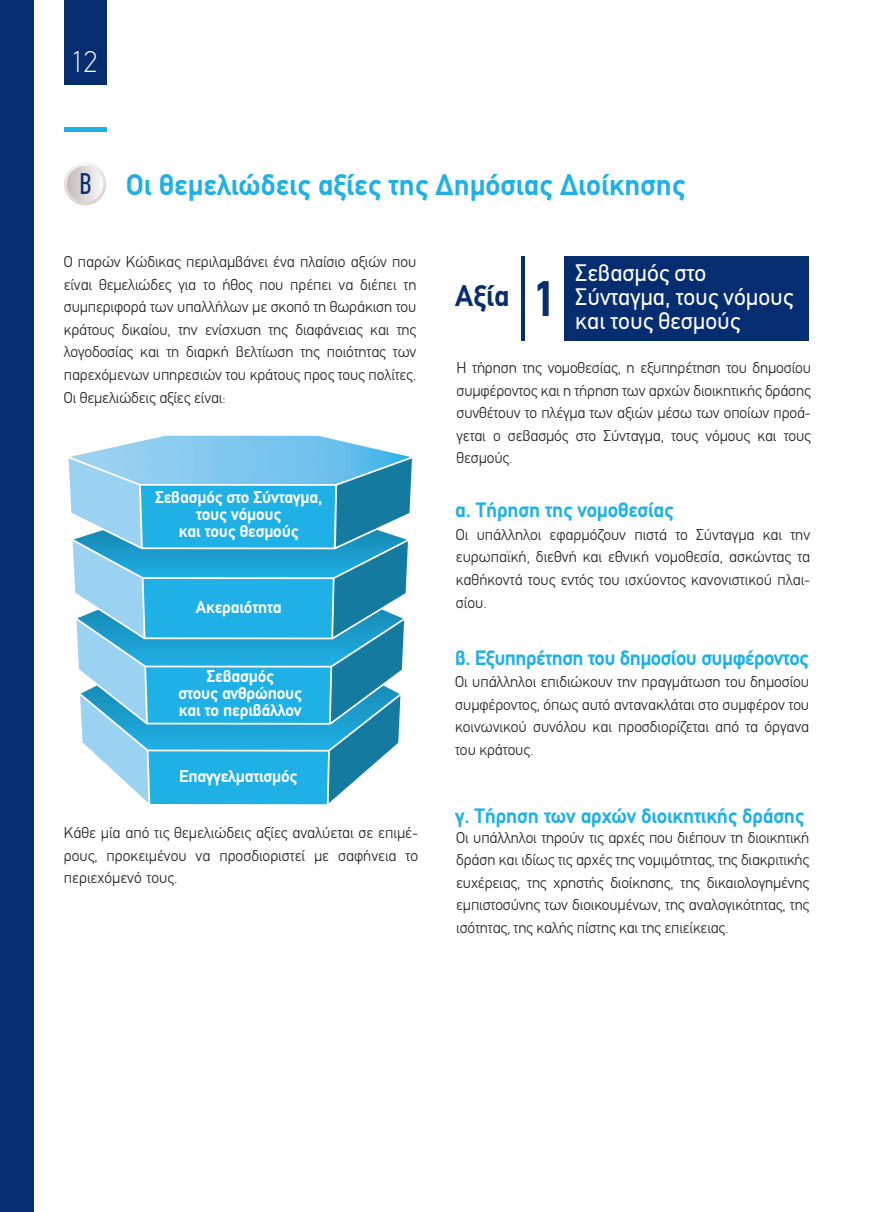
<style>
.page{position:relative;width:872px;height:1212px;background:#fff}
.page>*{position:absolute;margin:0;border:0;box-sizing:border-box;transform-origin:0 0}
.t1{font:700 50.25px "PF Din Text";color:#052d6f}
.t2{font:700 30px "PF Din Text";color:#1fb0e6}
.t3{font:700 30px "PF Din Text";color:#052d6f}
.t4{font:100 30px "PF Din Text";color:#fff}
.t5{font:30px "PF Din Text Compressed";color:#052d6f}
.t6{font:24px/24px "PF Din Text";color:#fff}
.t7{font:700 21px "PF Din Text";letter-spacing:-.01em;color:#1fb0e6}
.t8{font:700 17.25px/17.1px "PF Din Text";letter-spacing:-.01em;color:#fff;text-align:center}
.t9{font:300 15.75px/22.6px "PF Din Text";color:#231f20;text-align:justify}
</style>
<div class="page">
<div style="left:564px;top:256px;width:244px;height:85px;background:#052d6f"></div>
<hr style="left:521px;top:256px;width:3px;height:85px;background:#052d6f">
<div style="left:0;top:0;width:34px;height:1212px;background:#052d6f"></div>
<hr style="left:64px;top:128px;width:42px;height:4px;background:#1fb0e6">
<svg style="left:64px;top:163px;width:42px;height:42px"></svg>
<div style="left:67px;top:166px;width:36px;height:36px;background:linear-gradient(to right,#c2b9b8,#f8f7f6);border-radius:18px"></div>
<svg style="left:68px;top:435px;width:344px;height:369px;background:#56b9df"></svg>
<div style="left:64px;top:0;width:42px;height:85px;background:#052d6f"></div>
<h2 class="t4" style="left:71px;top:49px;width:27px">12</h2>
<h2 class="t5" style="left:80px;top:172px;width:14px">Β</h2>
<h2 class="t2" style="left:126px;top:172px;width:560px">Οι θεμελιώδεις αξίες της Δημόσιας Διοίκησης</h2>
<p class="t9" style="left:64px;top:252px;width:354px">Ο παρών Κώδικας περιλαμβάνει ένα πλαίσιο αξιών που είναι θεμελιώδες για το ήθος που πρέπει να διέπει τη συμπεριφορά των υπαλλήλων με σκοπό τη θωράκιση του κράτους δικαίου, την ενίσχυση της διαφάνειας και της λογοδοσίας και τη διαρκή βελτίωση της ποιότητας των παρεχόμενων υπηρεσιών του κράτους προς τους πολίτες.<br>Οι θεμελιώδεις αξίες είναι:</p>
<p class="t8" style="left:155px;top:490px;width:169px">Σεβασμός στο Σύνταγμα, τους νόμους<br>και τους θεσμούς</p>
<p class="t8" style="left:196px;top:600px;width:87px">Ακεραιότητα</p>
<p class="t8" style="left:178px;top:669px;width:125px">Σεβασμός<br>στους ανθρώπους και το περιβάλλον</p>
<p class="t8" style="left:179px;top:769px;width:120px">Επαγγελματισμός</p>
<p class="t9" style="left:64px;top:823px;width:356px">Κάθε μία από τις θεμελιώδεις αξίες αναλύεται σε επιμέ&shy;ρους, προκειμένου να προσδιοριστεί με σαφήνεια το περιεχόμενό τους.</p>
<h2 class="t3" style="left:455px;top:283px;width:56px">Αξία</h2>
<h1 class="t1" style="left:533px;top:278px;width:26px">1</h1>
<h3 class="t6" style="left:575px;top:263px;width:219px">Σεβασμός στο<br>Σύνταγμα, τους νόμους και τους θεσμούς</h3>
<p class="t9" style="left:456px;top:358px;width:356px">Η τήρηση της νομοθεσίας, η εξυπηρέτηση του δημοσίου συμφέροντος και η τήρηση των αρχών διοικητικής δράσης συνθέτουν το πλέγμα των αξιών μέσω των οποίων προά&shy;γεται ο σεβασμός στο Σύνταγμα, τους νόμους και τους θεσμούς.</p>
<h3 class="t7" style="left:455px;top:501px;width:220px">α. Τήρηση της νομοθεσίας</h3>
<p class="t9" style="left:456px;top:524px;width:356px">Οι υπάλληλοι εφαρμόζουν πιστά το Σύνταγμα και την ευρωπαϊκή, διεθνή και εθνική νομοθεσία, ασκώντας τα καθήκοντά τους εντός του ισχύοντος κανονιστικού πλαι&shy;σίου.</p>
<h3 class="t7" style="left:455px;top:649px;width:355px">β. Εξυπηρέτηση του δημοσίου συμφέροντος</h3>
<p class="t9" style="left:455px;top:672px;width:355px">Οι υπάλληλοι επιδιώκουν την πραγμάτωση του δημοσίου συμφέροντος, όπως αυτό αντανακλάται στο συμφέρον του κοινωνικού συνόλου και προσδιορίζεται από τα όργανα του κράτους.</p>
<h3 class="t7" style="left:455px;top:807px;width:350px">γ. Τήρηση των αρχών διοικητικής δράσης</h3>
<p class="t9" style="left:456px;top:827px;width:355px">Οι υπάλληλοι τηρούν τις αρχές που διέπουν τη διοικητική δράση και ιδίως τις αρχές της νομιμότητας, της διακριτικής ευχέρειας, της χρηστής διοίκησης, της δικαιολογημένης εμπιστοσύνης των διοικουμένων, της αναλογικότητας, της ισότητας, της καλής πίστης και της επιείκειας.</p>
</div>
